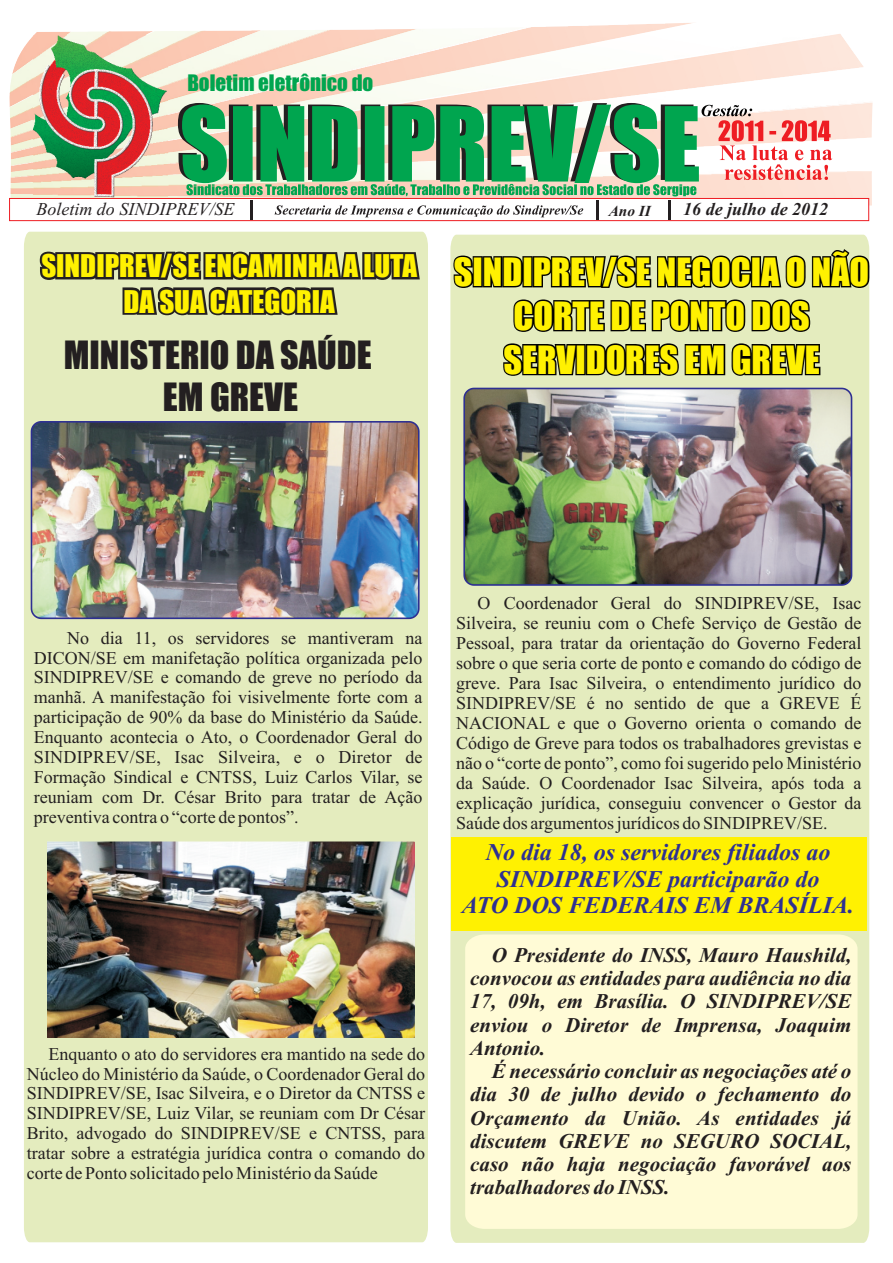
<style>
.page{position:relative;width:893px;height:1263px;background:#fff}
.page>*{position:absolute;margin:0;border:0;box-sizing:border-box;transform-origin:0 0}
.t1{font:36px/44px "Impact";color:#fff101;text-align:center}
.t2{font:36px/41.8px "Impact";color:#231f20}
.t3{font:28.95px/35.2px "Impact";color:#fff101;text-align:center}
.t4{font:italic 700 24px/26.5px "Times New Roman";color:#2e3092;text-align:center}
.t5{font:italic 700 21px/23.2px "Times New Roman";color:#231f20;text-align:justify}
.t6{font:21px "Impact";color:#00a54f}
.t7{font:18px/20px "Times New Roman";color:#231f20;text-align:justify}
.t8{font:italic 18px "Times New Roman";color:#231f20}
.t9{font:italic 700 18px "Times New Roman";color:#231f20}
.t10{font:italic 700 15.3px "Times New Roman";color:#231f20}
</style>
<div class="page">
<img style="left:734px;top:44px;width:39px;height:39px">
<img style="left:689px;top:22px;width:45px;height:67px">
<img style="left:639px;top:22px;width:50px;height:73px">
<img style="left:588px;top:24px;width:51px;height:79px">
<img style="left:528px;top:25px;width:60px;height:78px">
<img style="left:468px;top:27px;width:60px;height:76px">
<img style="left:402px;top:28px;width:66px;height:75px">
<img style="left:330px;top:29px;width:72px;height:74px">
<img style="left:254px;top:30px;width:76px;height:73px">
<img style="left:180px;top:30px;width:74px;height:73px">
<img style="left:9px;top:31px;width:171px;height:72px">
<img style="left:33px;top:35px;width:135px;height:68px">
<svg style="left:9px;top:103px;width:860px;height:118px"></svg>
<hr style="left:250px;top:200px;width:3px;height:19px;background:#231f20">
<hr style="left:668px;top:200px;width:3px;height:19px;background:#231f20">
<div style="left:24px;top:232px;width:404px;height:1010px;background:#e4ecbe"></div>
<div style="left:450px;top:235px;width:419px;height:1008px;background:#e4ecbe"></div>
<svg style="left:40px;top:252px;width:380px;height:63px;background:#676757"></svg>
<div style="left:465px;top:934px;width:392px;height:295px;background:#fffbd6"></div>
<img style="left:31px;top:421px;width:389px;height:198px">
<img style="left:47px;top:841px;width:367px;height:197px">
<img style="left:463px;top:388px;width:389px;height:198px">
<svg style="left:453px;top:249px;width:416px;height:127px;background:#676b56"></svg>
<div style="left:451px;top:837px;width:415px;height:94px;background:#fff101"></div>
<p class="t6" style="left:187px;top:74px;width:187px">Boletim eletrônico do</p>
<p class="t8" style="left:36px;top:203px;width:199px">Boletim do SINDIPREV/SE</p>
<p class="t10" style="left:609px;top:206px;width:43px">Ano II</p>
<p class="t9" style="left:683px;top:202px;width:147px">16 de julho de 2012</p>
<h2 class="t3" style="left:41px;top:250px;width:377px">SINDIPREV/SE ENCAMINHA A LUTA<br>DA SUA CATEGORIA</h2>
<h1 class="t2" style="left:163px;top:336px;width:210px;text-indent:-99px">MINISTERIO DA SAÚDE<br>EM GREVE</h1>
<h1 class="t1" style="left:454px;top:252px;width:417px">SINDIPREV/SE NEGOCIA O NÃO<br>CORTE DE PONTO DOS<br>SERVIDORES EM GREVE</h1>
<p class="t7" style="left:34px;top:629px;width:390px;text-indent:33px">No dia 11, os servidores se mantiveram na DICON/SE em manifetação política organizada pelo SINDIPREV/SE e comando de greve no período da manhã. A manifestação foi visivelmente forte com a participação de 90% da base do Ministério da Saúde.<br>Enquanto acontecia o Ato, o Coordenador Geral do SINDIPREV/SE, Isac Silveira, e o Diretor de Formação Sindical e CNTSS, Luiz Carlos Vilar, se reuniam com Dr. César Brito para tratar de Ação preventiva contra o “corte de pontos”.</p>
<p class="t7" style="left:27px;top:1045px;width:400px;text-indent:22px">Enquanto o ato do servidores era mantido na sede do Núcleo do Ministério da Saúde, o Coordenador Geral do SINDIPREV/SE, Isac Silveira, e o Diretor da CNTSS e SINDIPREV/SE, Luiz Vilar, se reuniam com Dr César Brito, advogado do SINDIPREV/SE e CNTSS, para tratar sobre a estratégia jurídica contra o comando do corte de Ponto solicitado pelo Ministério da Saúde</p>
<p class="t7" style="left:456px;top:595px;width:407px;text-indent:22px">O Coordenador Geral do SINDIPREV/SE, Isac Silveira, se reuniu com o Chefe Serviço de Gestão de Pessoal, para tratar da orientação do Governo Federal sobre o que seria corte de ponto e comando do código de greve. Para Isac Silveira, o entendimento jurídico do SINDIPREV/SE é no sentido de que a GREVE É NACIONAL e que o Governo orienta o comando de Código de Greve para todos os trabalhadores grevistas e não o “corte de ponto”, como foi sugerido pelo Ministério da Saúde. O Coordenador Isac Silveira, após toda a explicação jurídica, conseguiu convencer o Gestor da Saúde dos argumentos jurídicos do SINDIPREV/SE.</p>
<h3 class="t4" style="left:462px;top:841px;width:394px">No dia 18, os servidores filiados ao<br>SINDIPREV/SE participarão do<br>ATO DOS FEDERAIS EM BRASÍLIA.</h3>
<p class="t5" style="left:470px;top:945px;width:383px;text-indent:22px">O Presidente do INSS, Mauro Haushild, convocou as entidades para audiência no dia 17, 09h, em Brasília. O SINDIPREV/SE enviou o Diretor de Imprensa, Joaquim Antonio.</p>
<p class="t5" style="left:470px;top:1061px;width:383px;text-indent:22px">É necessário concluir as negociações até o dia 30 de julho devido o fechamento do Orçamento da União. As entidades já discutem GREVE no SEGURO SOCIAL, caso não haja negociação favorável aos trabalhadores do INSS.</p>
</div>
